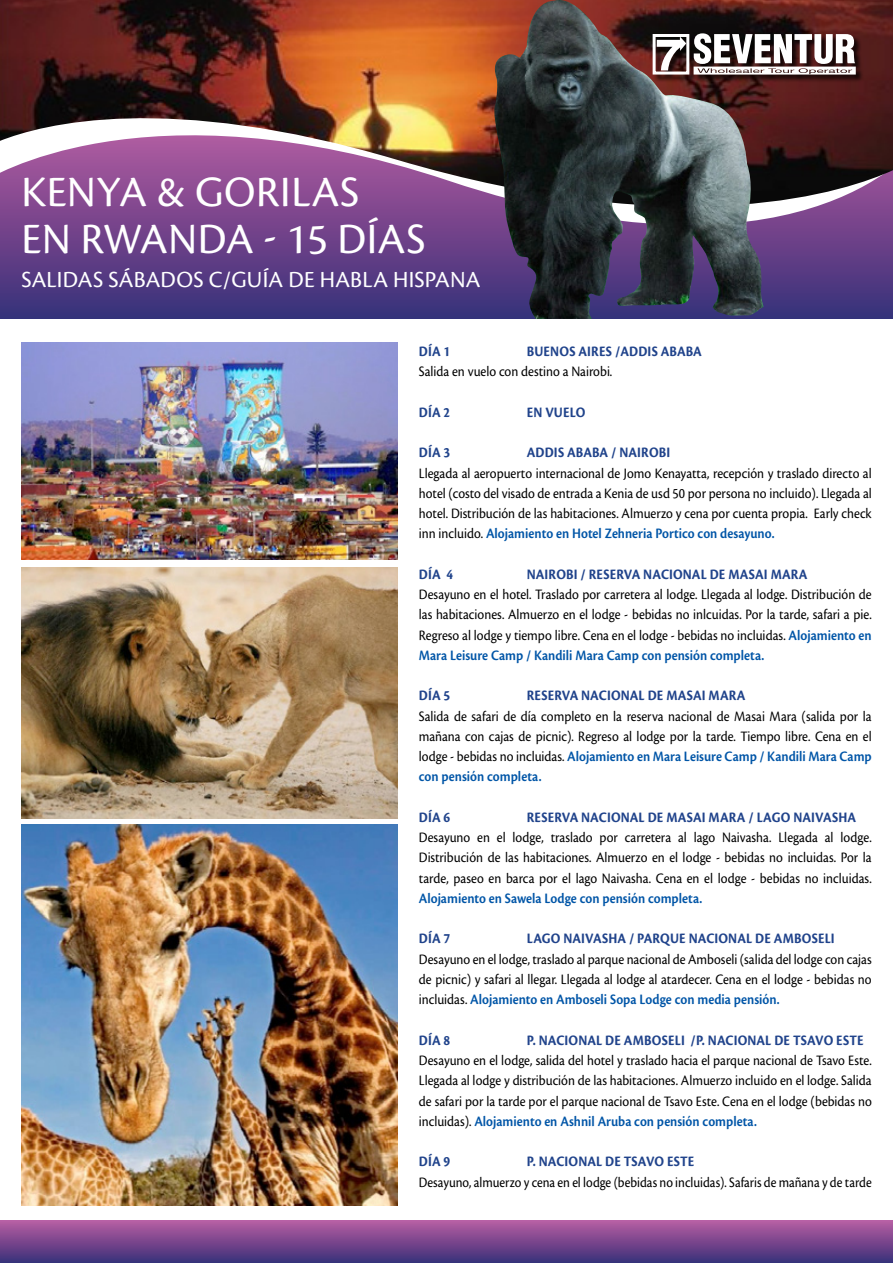
<style>
.page{position:relative;width:893px;height:1263px;background:#fff}
.page>*{position:absolute;margin:0;border:0;box-sizing:border-box;transform-origin:0 0}
.t1{font:45px/46.5px "Cronos Pro";letter-spacing:.015em;color:#fff}
.t2{font:24px "Cronos Pro";letter-spacing:.01em;color:#fff}
.t3{font:15px/20.2px "Cronos Pro";color:#000;text-align:justify;scale:.9 1}
.t4{font:700 15px "Cronos Pro";letter-spacing:.005em;color:#20438b;scale:.9 1}
.t5{font:15px "Cronos Pro";color:#000;scale:.88 1}
.t6{font:600 15px "Cronos Pro";color:#0055a7;scale:.9 1}
.s1{font-weight:600;color:#0055a7}
</style>
<div class="page">
<div style="left:0;top:125px;width:893px;height:194px;background:#3d347c"></div>
<svg style="left:0;top:214px;width:893px;height:80px;background:#633e85"></svg>
<img style="left:0;top:0;width:893px;height:214px">
<div style="left:0;top:1220px;width:893px;height:43px;background:linear-gradient(to bottom,#b95ea2,#3a3079)"></div>
<img style="left:21px;top:342px;width:377px;height:217px">
<img style="left:21px;top:825px;width:377px;height:380px">
<div style="left:653px;top:34px;width:211px;height:49px;background:#000;opacity:.77"></div>
<svg style="left:765px;top:33px;width:91px;height:42px"></svg>
<img style="left:21px;top:568px;width:377px;height:251px">
<img style="left:492px;top:0;width:273px;height:319px">
<h1 class="t1" style="left:21px;top:169px;width:293px">kenya &amp; gorilas en rwanda</h1>
<h1 class="t1" style="left:264px;top:216px;width:139px">- 15 días</h1>
<h2 class="t2" style="left:21px;top:266px;width:56px">salidas</h2>
<h2 class="t2" style="left:108px;top:266px;width:321px">sábados c/guía de habla hispana</h2>
<p class="t4" style="left:419px;top:343px;width:36px">DÍA 1</p>
<p class="t4" style="left:527px;top:343px;width:196px">BUENOS AIRES /ADDIS ABABA</p>
<p class="t3" style="left:419px;top:362px;width:216px">Salida en vuelo con destino a Nairobi.</p>
<p class="t4" style="left:419px;top:404px;width:36px">DÍA 2</p>
<p class="t4" style="left:527px;top:404px;width:66px">EN VUELO</p>
<p class="t4" style="left:419px;top:444px;width:36px">DÍA 3</p>
<p class="t4" style="left:527px;top:444px;width:161px">ADDIS ABABA / NAIROBI</p>
<p class="t3" style="left:419px;top:463px;width:505px">Llegada al aeropuerto internacional de Jomo Kenayatta, recepción y traslado directo al hotel (costo del visado de entrada a Kenia de usd 50 por persona no incluido). Llegada al hotel. Distribución de las habitaciones. Almuerzo y cena por cuenta propia. Early check inn incluido. <span class="s1">Alojamiento en Hotel Zehneria Portico con desayuno.</span></p>
<p class="t4" style="left:419px;top:566px;width:70px">DÍA 4 N</p>
<p class="t4" style="left:536px;top:566px;width:303px">AIROBI / RESERVA NACIONAL DE MASAI MARA</p>
<p class="t3" style="left:419px;top:584px;width:505px">Desayuno en el hotel. Traslado por carretera al lodge. Llegada al lodge. Distribución de las habitaciones. Almuerzo en el lodge - bebidas no inlcuidas. Por la tarde, safari a pie.<br>Regreso al lodge y tiempo libre. Cena en el lodge - bebidas no incluidas. <span class="s1">Alojamiento en Mara Leisure Camp / Kandili Mara Camp con pensión completa.</span></p>
<p class="t4" style="left:419px;top:687px;width:68px">DÍA 5 R</p>
<p class="t4" style="left:535px;top:687px;width:236px">ESERVA NACIONAL DE MASAI MARA</p>
<p class="t3" style="left:419px;top:706px;width:505px">Salida de safari de día completo en la reserva nacional de Masai Mara (salida por la mañana con cajas de picnic). Regreso al lodge por la tarde. Tiempo libre. Cena en el lodge - bebidas no incluidas. <span class="s1">Alojamiento en Mara Leisure Camp / Kandili Mara Camp con pensión completa.</span></p>
<p class="t4" style="left:419px;top:809px;width:68px">DÍA 6 R</p>
<p class="t4" style="left:535px;top:809px;width:359px">ESERVA NACIONAL DE MASAI MARA / LAGO NAIVASHA</p>
<p class="t3" style="left:419px;top:827px;width:505px">Desayuno en el lodge, traslado por carretera al lago Naivasha. Llegada al lodge.<br>Distribución de las habitaciones. Almuerzo en el lodge - bebidas no incluidas. Por la tarde, paseo en barca por el lago Naivasha. Cena en el lodge - bebidas no incluidas.</p>
<p class="t6" style="left:419px;top:890px;width:317px">Alojamiento en Sawela Lodge con pensión completa.</p>
<p class="t4" style="left:419px;top:930px;width:67px">DÍA 7 L</p>
<p class="t4" style="left:533px;top:930px;width:279px">AGO NAIVASHA / PARQUE NACIONAL DE AMB</p>
<p class="t4" style="left:802px;top:930px;width:38px">OSELI</p>
<p class="t3" style="left:419px;top:949px;width:505px">Desayuno en el lodge, traslado al parque nacional de Amboseli (salida del lodge con cajas de picnic) y safari al llegar. Llegada al lodge al atardecer. Cena en el lodge - bebidas no incluidas. <span class="s1">Alojamiento en Amboseli Sopa Lodge con media pensión.</span></p>
<p class="t4" style="left:419px;top:1031px;width:36px">DÍA 8</p>
<p class="t4" style="left:527px;top:1031px;width:119px">P. NACIONAL DE AMB</p>
<p class="t4" style="left:652px;top:1031px;width:237px">OSELI /P. NACIONAL DE TSAVO ESTE</p>
<p class="t3" style="left:419px;top:1050px;width:505px">Desayuno en el lodge, salida del hotel y traslado hacia el parque nacional de Tsavo Este.<br>Llegada al lodge y distribución de las habitaciones. Almuerzo incluido en el lodge. Salida de safari por la tarde por el parque nacional de Tsavo Este. Cena en el lodge (bebidas no incluidas). <span class="s1">Alojamiento en Ashnil Aruba con pensión completa.</span></p>
<p class="t4" style="left:419px;top:1153px;width:36px">DÍA 9</p>
<p class="t4" style="left:527px;top:1153px;width:188px">P. NACIONAL DE TSAVO ESTE</p>
<p class="t5" style="left:419px;top:1173px;width:516px">Desayuno, almuerzo y cena en el lodge (bebidas no incluidas). Safaris de mañana y de tarde</p>
</div>
